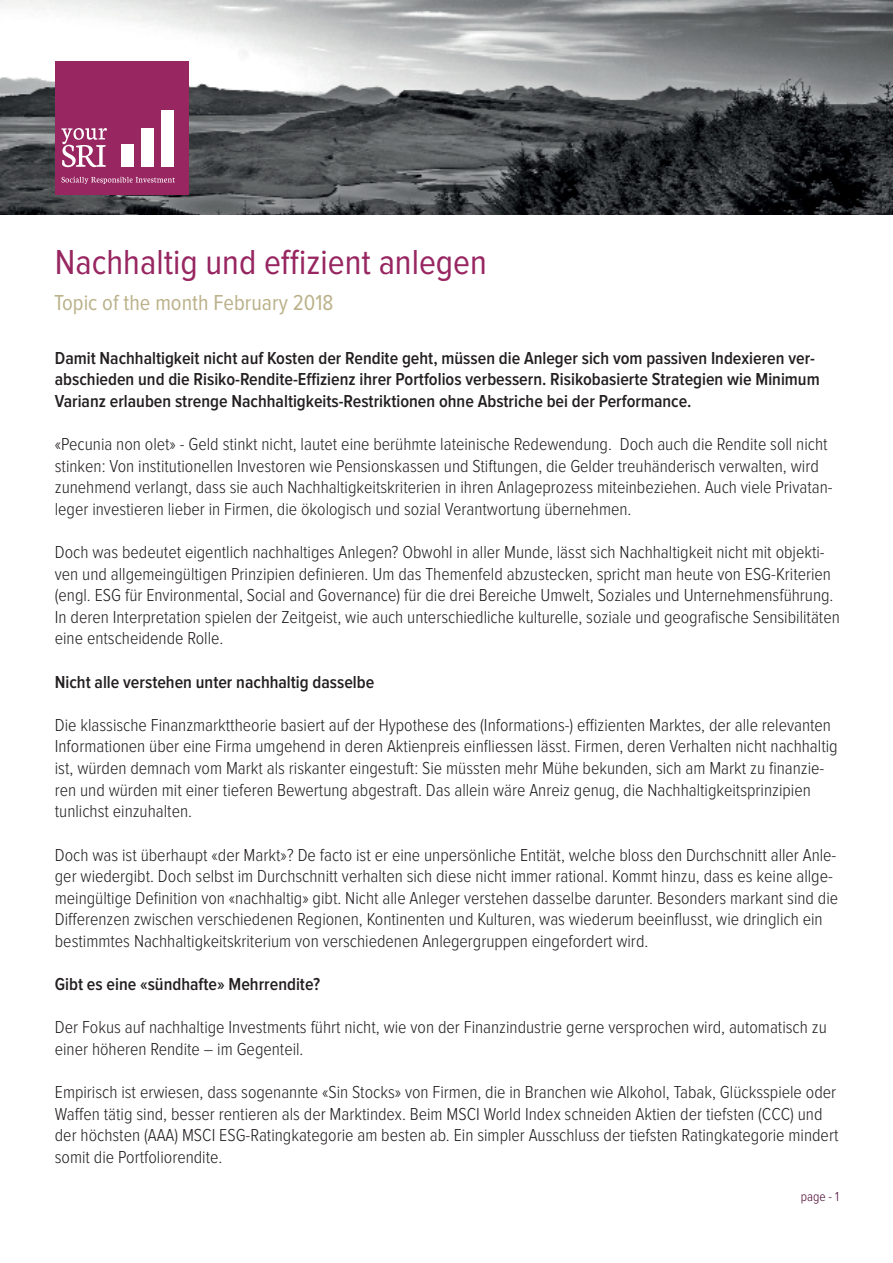
<style>
.page{position:relative;width:893px;height:1263px;background:#fff}
.page>*{position:absolute;margin:0;border:0;box-sizing:border-box;transform-origin:0 0}
.t1{font:36px "Proxima Nova Cond";color:#972661}
.t2{font:22.5px "Proxima Nova Cond";color:#bbb28b}
.t3{font:300 18px/21.6px "Proxima Nova Cond";color:#231f20}
.t4{font:600 18px/21.6px "Proxima Nova Cond";color:#231f20}
.t5{font:300 13.5px "Proxima Nova Cond";color:#47042f}
</style>
<div class="page">
<img style="left:0;top:0;width:893px;height:215px">
<div style="left:56px;top:62px;width:133px;height:133px;background:#972661"></div>
<svg style="left:61px;top:177px;width:114px;height:7px"></svg>
<div style="left:121px;top:144px;width:12px;height:22px;background:#fff"></div>
<div style="left:141px;top:128px;width:13px;height:38px;background:#fff"></div>
<div style="left:162px;top:110px;width:12px;height:56px;background:#fff"></div>
<svg style="left:61px;top:128px;width:46px;height:39px"></svg>
<h1 class="t1" style="left:55px;top:245px;width:433px">Nachhaltig und effizient anlegen</h1>
<p class="t2" style="left:54px;top:292px;width:281px">Topic of the month February 2018</p>
<p class="t4" style="left:55px;top:348px;width:766px">Damit Nachhaltigkeit nicht auf Kosten der Rendite geht, müssen die Anleger sich vom passiven Indexieren ver&shy;abschieden und die Risiko-Rendite-Effizienz ihrer Portfolios verbessern. Risikobasierte Strategien wie Minimum<br>Varianz erlauben strenge Nachhaltigkeits-Restriktionen ohne Abstriche bei der Performance.</p>
<p class="t3" style="left:55px;top:434px;width:779px">«Pecunia non olet» - Geld stinkt nicht, lautet eine berühmte lateinische Redewendung. Doch auch die Rendite soll nicht stinken: Von institutionellen Investoren wie Pensionskassen und Stiftungen, die Gelder treuhänderisch verwalten, wird zunehmend verlangt, dass sie auch Nachhaltigkeitskriterien in ihren Anlageprozess miteinbeziehen. Auch viele Privatan&shy;leger investieren lieber in Firmen, die ökologisch und sozial Verantwortung übernehmen.</p>
<p class="t3" style="left:55px;top:542px;width:786px">Doch was bedeutet eigentlich nachhaltiges Anlegen? Obwohl in aller Munde, lässt sich Nachhaltigkeit nicht mit objekti&shy;ven und allgemeingültigen Prinzipien definieren. Um das Themenfeld abzustecken, spricht man heute von ESG-Kriterien (engl. ESG für Environmental, Social and Governance) für die drei Bereiche Umwelt, Soziales und Unternehmensführung.<br>In deren Interpretation spielen der Zeitgeist, wie auch unterschiedliche kulturelle, soziale und geografische Sensibilitäten eine entscheidende Rolle.</p>
<p class="t4" style="left:55px;top:672px;width:321px">Nicht alle verstehen unter nachhaltig dasselbe</p>
<p class="t3" style="left:55px;top:715px;width:784px">Die klassische Finanzmarkttheorie basiert auf der Hypothese des (Informations-) effizienten Marktes, der alle relevanten Informationen über eine Firma umgehend in deren Aktienpreis einfliessen lässt. Firmen, deren Verhalten nicht nachhaltig ist, würden demnach vom Markt als riskanter eingestuft: Sie müssten mehr Mühe bekunden, sich am Markt zu finanzie&shy;ren und würden mit einer tieferen Bewertung abgestraft. Das allein wäre Anreiz genug, die Nachhaltigkeitsprinzipien tunlichst einzuhalten.</p>
<p class="t3" style="left:55px;top:844px;width:785px">Doch was ist überhaupt «der Markt»? De facto ist er eine unpersönliche Entität, welche bloss den Durchschnitt aller Anle&shy;ger wiedergibt. Doch selbst im Durchschnitt verhalten sich diese nicht immer rational. Kommt hinzu, dass es keine allge&shy;meingültige Definition von «nachhaltig» gibt. Nicht alle Anleger verstehen dasselbe darunter. Besonders markant sind die Differenzen zwischen verschiedenen Regionen, Kontinenten und Kulturen, was wiederum beeinflusst, wie dringlich ein bestimmtes Nachhaltigkeitskriterium von verschiedenen Anlegergruppen eingefordert wird.</p>
<p class="t4" style="left:55px;top:974px;width:267px">Gibt es eine «sündhafte» Mehrrendite?</p>
<p class="t3" style="left:55px;top:1017px;width:773px">Der Fokus auf nachhaltige Investments führt nicht, wie von der Finanzindustrie gerne versprochen wird, automatisch zu einer höheren Rendite – im Gegenteil.</p>
<p class="t3" style="left:55px;top:1082px;width:785px">Empirisch ist erwiesen, dass sogenannte «Sin Stocks» von Firmen, die in Branchen wie Alkohol, Tabak, Glücksspiele oder Waffen tätig sind, besser rentieren als der Marktindex. Beim MSCI World Index schneiden Aktien der tiefsten (CCC) und der höchsten (AAA) MSCI ESG-Ratingkategorie am besten ab. Ein simpler Ausschluss der tiefsten Ratingkategorie mindert somit die Portfoliorendite.</p>
<p class="t5" style="left:801px;top:1191px;width:40px">page - 1</p>
</div>
